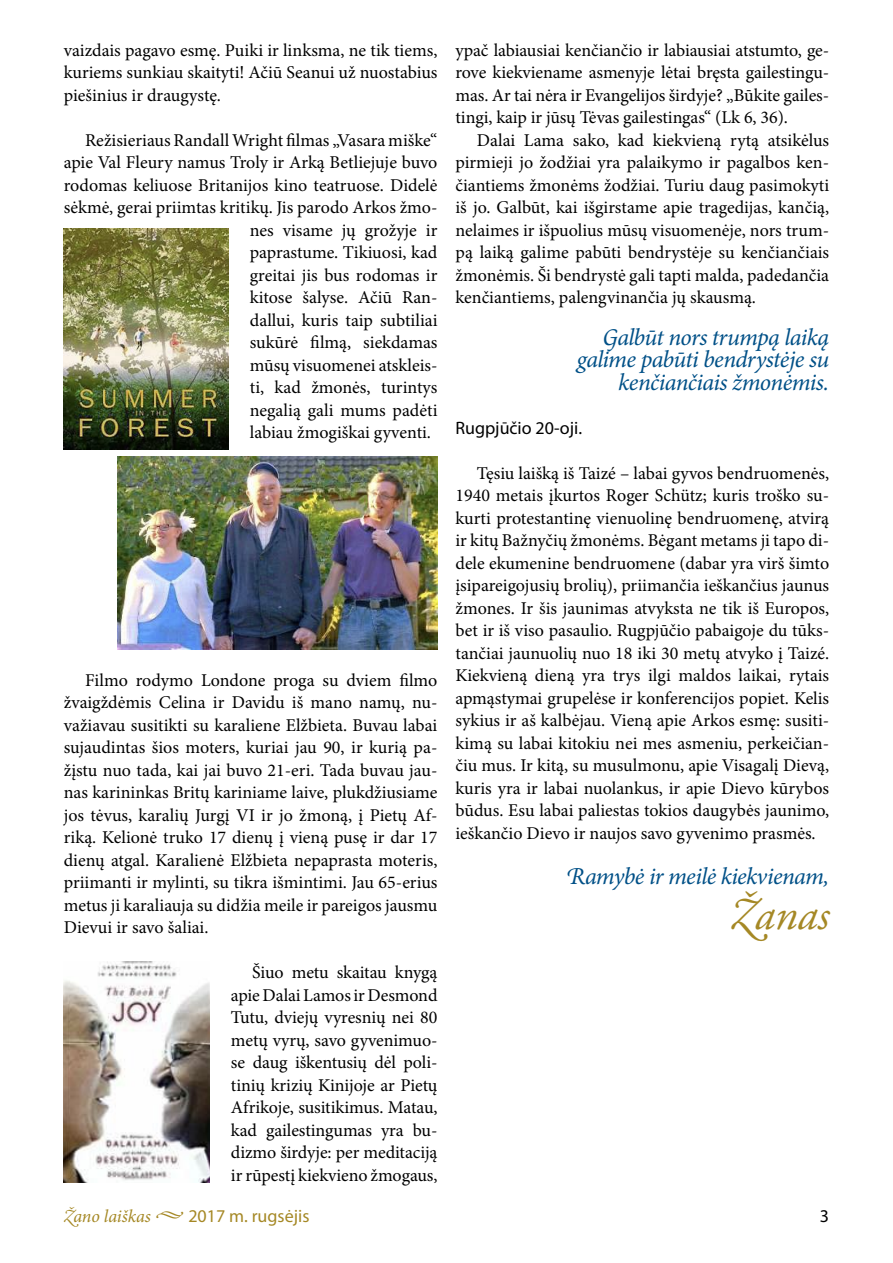
<style>
.page{position:relative;width:893px;height:1263px;background:#fff}
.page>*{position:absolute;margin:0;border:0;box-sizing:border-box;transform-origin:0 0}
.t1{font:italic 45px "Adobe Garamond Pro";color:#a58825}
.t2{font:italic 24px/22.5px "Minion Pro";letter-spacing:-.025em;color:#005087;text-align:right}
.t3{font:18px/22.5px "Minion Pro";color:#000;text-align:justify}
.t4{font:18px "Myriad Pro";color:#a58825}
.t5{font:18px "Myriad Pro";color:#000}
.s1{font-family:"Adobe Garamond Pro";font-style:italic}
.s2{font-family:"Minion Pro";font-style:italic}
</style>
<div class="page">
<img style="left:64px;top:229px;width:165px;height:221px">
<img style="left:118px;top:457px;width:319px;height:192px">
<img style="left:63px;top:961px;width:147px;height:221px">
<p class="t3" style="left:64px;top:39px;width:375px">vaizdais pagavo esmę. Puiki ir linksma, ne tik tiems, kuriems sunkiau skaityti! Ačiū Seanui už nuostabius piešinius ir draugystę.</p>
<p class="t3" style="left:85px;top:129px;width:354px">Režisieriaus Randall Wright filmas „Vasara miške“</p>
<p class="t3" style="left:64px;top:151px;width:375px">apie Val Fleury namus Troly ir Arką Betliejuje buvo</p>
<p class="t3" style="left:64px;top:174px;width:375px">rodomas keliuose Britanijos kino teatruose. Didelė</p>
<p class="t3" style="left:64px;top:196px;width:375px">sėkmė, gerai priimtas kritikų. Jis parodo Arkos žmo-</p>
<p class="t3" style="left:250px;top:219px;width:189px">nes visame jų grožyje ir</p>
<p class="t3" style="left:250px;top:241px;width:189px">paprastume. Tikiuosi, kad</p>
<p class="t3" style="left:250px;top:264px;width:189px">greitai jis bus rodomas ir</p>
<p class="t3" style="left:250px;top:286px;width:189px">kitose šalyse. Ačiū Ran-</p>
<p class="t3" style="left:250px;top:309px;width:189px">dallui, kuris taip subtiliai</p>
<p class="t3" style="left:250px;top:331px;width:189px">sukūrė filmą, siekdamas</p>
<p class="t3" style="left:250px;top:354px;width:189px">mūsų visuomenei atskleis-</p>
<p class="t3" style="left:250px;top:376px;width:189px">ti, kad žmonės, turintys</p>
<p class="t3" style="left:250px;top:399px;width:189px">negalią gali mums padėti</p>
<p class="t3" style="left:250px;top:421px;width:183px">labiau žmogiškai gyventi.</p>
<p class="t3" style="left:64px;top:669px;width:375px;text-indent:21px">Filmo rodymo Londone proga su dviem filmo žvaigždėmis Celina ir Davidu iš mano namų, nu&shy;važiavau susitikti su karaliene Elžbieta. Buvau labai sujaudintas šios moters, kuriai jau 90, ir kurią pa&shy;žįstu nuo tada, kai jai buvo 21-eri. Tada buvau jau&shy;nas karininkas Britų kariniame laive, plukdžiusiame jos tėvus, karalių Jurgį VI ir jo žmoną, į Pietų Af&shy;riką. Kelionė truko 17 dienų į vieną pusę ir dar 17 dienų atgal. Karalienė Elžbieta nepaprasta moteris, priimanti ir mylinti, su tikra išmintimi. Jau 65-erius metus ji karaliauja su didžia meile ir pareigos jausmu Dievui ir savo šaliai.</p>
<p class="t3" style="left:231px;top:961px;width:208px;text-indent:21px">Šiuo metu skaitau knygą apie Dalai Lamos ir Desmond Tutu, dviejų vyresnių nei 80 metų vyrų, savo gyvenimuo&shy;se daug iškentusių dėl poli&shy;tinių krizių Kinijoje ar Pietų Afrikoje, susitikimus. Matau, kad gailestingumas yra bu&shy;dizmo širdyje: per meditaciją ir rūpestį kiekvieno žmogaus,</p>
<p class="t3" style="left:455px;top:39px;width:375px">ypač labiausiai kenčiančio ir labiausiai atstumto, ge&shy;rove kiekviename asmenyje lėtai bręsta gailestingu&shy;mas. Ar tai nėra ir Evangelijos širdyje? „Būkite gailes&shy;tingi, kaip ir jūsų Tėvas gailestingas“ (Lk 6, 36).</p>
<p class="t3" style="left:455px;top:129px;width:375px;text-indent:21px">Dalai Lama sako, kad kiekvieną rytą atsikėlus pirmieji jo žodžiai yra palaikymo ir pagalbos ken&shy;čiantiems žmonėms žodžiai. Turiu daug pasimokyti iš jo. Galbūt, kai išgirstame apie tragedijas, kančią, nelaimes ir išpuolius mūsų visuomenėje, nors trum&shy;pą laiką galime pabūti bendrystėje su kenčiančiais žmonėmis. Ši bendrystė gali tapti malda, padedančia kenčiantiems, palengvinančia jų skausmą.</p>
<h2 class="t2" style="left:577px;top:326px;width:254px">Galbūt nors trumpą laiką galime pabūti bendrystėje su kenčiančiais žmonėmis.</h2>
<p class="t5" style="left:455px;top:416px;width:128px">Rugpjūčio 20-oji.</p>
<p class="t3" style="left:455px;top:462px;width:375px;text-indent:21px">Tęsiu laišką iš Taizé – labai gyvos bendruomenės, 1940 metais įkurtos Roger Schütz; kuris troško su&shy;kurti protestantinę vienuolinę bendruomenę, atvirą ir kitų Bažnyčių žmonėms. Bėgant metams ji tapo di&shy;dele ekumenine bendruomene (dabar yra virš šimto įsipareigojusių brolių), priimančia ieškančius jaunus žmones. Ir šis jaunimas atvyksta ne tik iš Europos, bet ir iš viso pasaulio. Rugpjūčio pabaigoje du tūks&shy;tančiai jaunuolių nuo 18 iki 30 metų atvyko į Taizé.<br>Kiekvieną dieną yra trys ilgi maldos laikai, rytais apmąstymai grupelėse ir konferencijos popiet. Kelis sykius ir aš kalbėjau. Vieną apie Arkos esmę: susiti&shy;kimą su labai kitokiu nei mes asmeniu, perkeičian&shy;čiu mus. Ir kitą, su musulmonu, apie Visagalį Dievą, kuris yra ir labai nuolankus, ir apie Dievo kūrybos būdus. Esu labai paliestas tokios daugybės jaunimo, ieškančio Dievo ir naujos savo gyvenimo prasmės.</p>
<h2 class="t2" style="left:566px;top:865px;width:265px">Ramybė ir meilė kiekvienam,</h2>
<h1 class="t1" style="left:731px;top:887px;width:100px">Žanas</h1>
<p class="t4" style="left:64px;top:1205px;width:247px"><span class="s1">Ž</span><span class="s2">ano laiškas </span><sup>•</sup> 2017 m. rugsėjis</p>
<p class="t5" style="left:820px;top:1205px;width:11px">3</p>
</div>
